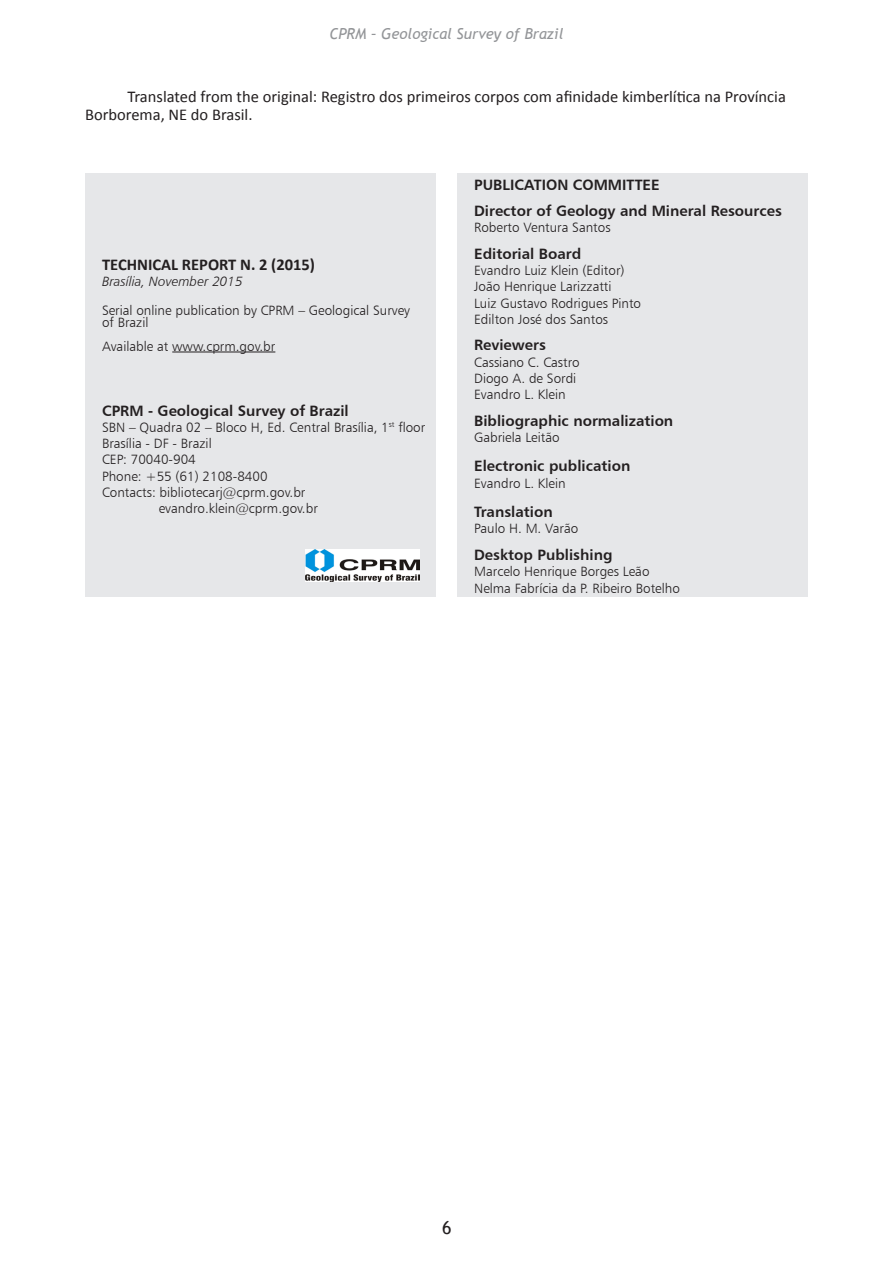
<style>
.page{position:relative;width:893px;height:1263px;background:#fff}
.page>*{position:absolute;margin:0;border:0;box-sizing:border-box;transform-origin:0 0}
.t1{font:18px "Trebuchet MS";color:#231f20}
.t2{font:16.5px/18px "Calibri";color:#231f20}
.t3{font:700 16.5px "Calibri";color:#231f20}
.t4{font:15px/26.5px "Humanist 777 BT Bold B";color:#231f20}
.t5{font:italic 15px "Trebuchet MS";color:#939598}
.t6{font:13.5px/16.2px "Humanist 777 BT Light B";color:#231f20}
.t7{font:13.5px "Humanist 777 BT Light Italic B";color:#231f20}
</style>
<div class="page">
<div style="left:85px;top:174px;width:351px;height:423px;background:#e6e7e9"></div>
<hr style="left:172px;top:352px;width:103px;height:1px;background:#231f20">
<div style="left:457px;top:174px;width:351px;height:423px;background:#e6e7e9"></div>
<img style="left:306px;top:550px;width:113px;height:31px">
<p class="t5" style="left:329px;top:24px;width:235px">CPRM – Geological Survey of Brazil</p>
<p class="t2" style="left:85px;top:87px;width:702px;text-indent:43px">Translated from the original: Registro dos primeiros corpos com afinidade kimberlítica na Província<br>Borborema, NE do Brasil.</p>
<p class="t3" style="left:102px;top:254px;width:214px">TECHNICAL REPORT N. 2 (2015)</p>
<p class="t7" style="left:102px;top:273px;width:142px">Brasília, November 2015</p>
<p class="t6" style="left:102px;top:304px;width:309px;line-height:12px">Serial online publication by CPRM – Geological Survey of Brazil</p>
<p class="t6" style="left:102px;top:338px;width:175px">Available at www.cprm.gov.br</p>
<p class="t4" style="left:102px;top:397px;width:248px">CPRM - Geological Survey of Brazil</p>
<p class="t6" style="left:102px;top:419px;width:325px">SBN – Quadra 02 – Bloco H, Ed. Central Brasília, 1<sup>st</sup> floor</p>
<p class="t6" style="left:102px;top:435px;width:111px">Brasília - DF - Brazil</p>
<p class="t6" style="left:102px;top:451px;width:95px">CEP: 70040-904</p>
<p class="t6" style="left:102px;top:468px;width:167px">Phone: +55 (61) 2108-8400</p>
<p class="t6" style="left:102px;top:484px;width:205px">Contacts: bibliotecarj@cprm.gov.br</p>
<p class="t6" style="left:159px;top:500px;width:161px">evandro.klein@cprm.gov.br</p>
<p class="t4" style="left:474px;top:171px;width:309px">PUBLICATION COMMITTEE<br>Director of Geology and Mineral Resources</p>
<p class="t6" style="left:474px;top:219px;width:138px">Roberto Ventura Santos</p>
<p class="t4" style="left:474px;top:240px;width:109px">Editorial Board</p>
<p class="t6" style="left:474px;top:262px;width:168px">Evandro Luiz Klein (Editor)<br>João Henrique Larizzatti<br>Luiz Gustavo Rodrigues Pinto<br>Edilton José dos Santos</p>
<p class="t4" style="left:474px;top:332px;width:73px">Reviewers</p>
<p class="t6" style="left:474px;top:354px;width:107px">Cassiano C. Castro<br>Diogo A. de Sordi<br>Evandro L. Klein</p>
<p class="t4" style="left:474px;top:407px;width:201px">Bibliographic normalization</p>
<p class="t6" style="left:474px;top:429px;width:87px">Gabriela Leitão</p>
<p class="t4" style="left:474px;top:453px;width:158px">Electronic publication</p>
<p class="t6" style="left:474px;top:475px;width:93px">Evandro L. Klein</p>
<p class="t4" style="left:474px;top:498px;width:80px">Translation</p>
<p class="t6" style="left:474px;top:520px;width:106px">Paulo H. M. Varão</p>
<p class="t4" style="left:474px;top:541px;width:140px">Desktop Publishing</p>
<p class="t6" style="left:474px;top:563px;width:207px">Marcelo Henrique Borges Leão<br>Nelma Fabrícia da P. Ribeiro Botelho</p>
<h1 class="t1" style="left:442px;top:1217px;width:11px">6</h1>
</div>
